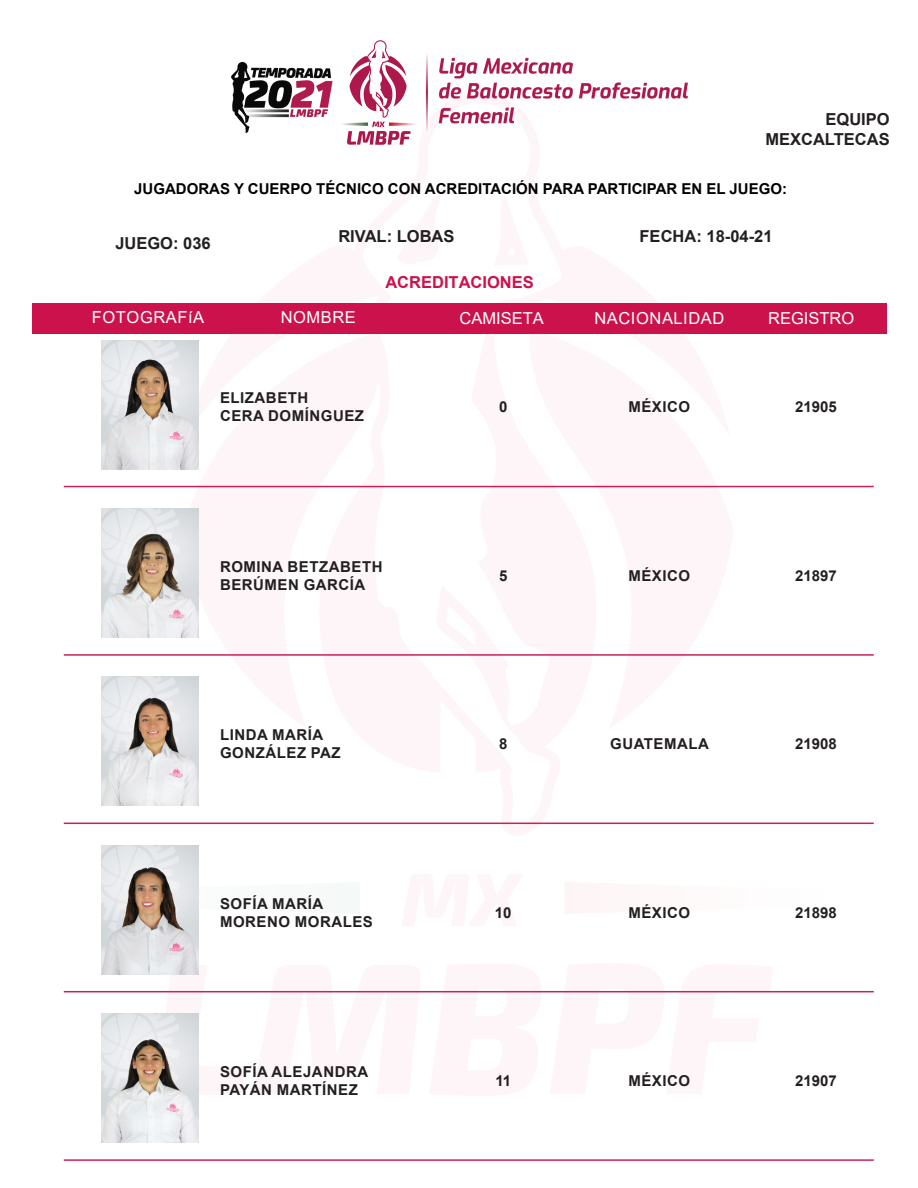
<style>
.page{position:relative;width:918px;height:1188px;background:#fff}
.page>*{position:absolute;margin:0;border:0;box-sizing:border-box;transform-origin:0 0}
.t1{font:700 16.5px/19.8px "Arial";color:#231f20;text-align:right}
.t2{font:16.5px "Arial";letter-spacing:.035em;color:#fff}
.t3{font:16.5px "Arial";color:#fff}
.t4{font:700 16.5px "Arial";color:#cc124c}
.t5{font:700 15px "Arial";letter-spacing:.035em;color:#231f20}
.t6{font:700 15px "Arial";color:#000}
</style>
<div class="page">
<svg style="left:146px;top:953px;width:639px;height:153px"></svg>
<svg style="left:101px;top:871px;width:98px;height:54px"></svg>
<svg style="left:360px;top:485px;width:204px;height:340px"></svg>
<div style="left:33px;top:303px;width:854px;height:31px;background:#cc124c"></div>
<img style="left:232px;top:40px;width:455px;height:105px">
<img style="left:102px;top:340px;width:96px;height:129px">
<hr style="left:64px;top:486px;width:810px;height:1px;background:#cc1f56">
<img style="left:102px;top:509px;width:96px;height:129px">
<hr style="left:64px;top:654px;width:810px;height:2px;background:#cc1f56">
<img style="left:102px;top:677px;width:96px;height:129px">
<hr style="left:64px;top:823px;width:810px;height:1px;background:#cc1f56">
<img style="left:102px;top:845px;width:96px;height:129px">
<hr style="left:64px;top:991px;width:810px;height:1px;background:#cc1f56">
<img style="left:102px;top:1014px;width:96px;height:129px">
<hr style="left:64px;top:1159px;width:810px;height:2px;background:#cc1f56">
<p class="t1" style="left:765px;top:110px;width:126px">EQUIPO<br>MEXCALTECAS</p>
<p class="t6" style="left:134px;top:178px;width:654px">JUGADORAS Y CUERPO TÉCNICO CON ACREDITACIÓN PARA PARTICIPAR EN EL JUEGO:</p>
<p class="t1" style="left:115px;top:233px;width:97px">JUEGO: 036</p>
<p class="t1" style="left:338px;top:227px;width:118px">RIVAL: LOBAS</p>
<p class="t1" style="left:640px;top:227px;width:134px">FECHA: 18-04-21</p>
<p class="t4" style="left:385px;top:271px;width:150px">ACREDITACIONES</p>
<p class="t2" style="left:92px;top:306px;width:114px">FOTOGRAFíA</p>
<p class="t2" style="left:281px;top:306px;width:77px">NOMBRE</p>
<p class="t3" style="left:460px;top:307px;width:86px">CAMISETA</p>
<p class="t3" style="left:768px;top:307px;width:88px">REGISTRO</p>
<p class="t2" style="left:594px;top:307px;width:131px">NACIONALIDAD</p>
<p class="t5" style="left:220px;top:388px;width:90px">ELIZABETH</p>
<p class="t5" style="left:220px;top:406px;width:146px">CERA DOMÍNGUEZ</p>
<p class="t5" style="left:220px;top:556px;width:164px">ROMINA BETZABETH</p>
<p class="t5" style="left:220px;top:574px;width:147px">BERÚMEN GARCÍA</p>
<p class="t5" style="left:220px;top:724px;width:105px">LINDA MARÍA</p>
<p class="t5" style="left:220px;top:742px;width:122px">GONZÁLEZ PAZ</p>
<p class="t5" style="left:220px;top:893px;width:105px">SOFÍA MARÍA</p>
<p class="t5" style="left:220px;top:911px;width:154px">MORENO MORALES</p>
<p class="t5" style="left:220px;top:1061px;width:150px">SOFÍA ALEJANDRA</p>
<p class="t5" style="left:220px;top:1079px;width:139px">PAYÁN MARTÍNEZ</p>
<p class="t5" style="left:499px;top:397px;width:10px">0</p>
<p class="t5" style="left:628px;top:397px;width:63px">MÉXICO</p>
<p class="t5" style="left:795px;top:397px;width:43px">21905</p>
<p class="t5" style="left:499px;top:565px;width:10px">5</p>
<p class="t5" style="left:628px;top:565px;width:63px">MÉXICO</p>
<p class="t5" style="left:795px;top:565px;width:43px">21897</p>
<p class="t5" style="left:499px;top:733px;width:10px">8</p>
<p class="t5" style="left:610px;top:733px;width:100px">GUATEMALA</p>
<p class="t5" style="left:795px;top:733px;width:43px">21908</p>
<p class="t5" style="left:495px;top:902px;width:18px">10</p>
<p class="t5" style="left:628px;top:902px;width:63px">MÉXICO</p>
<p class="t5" style="left:795px;top:902px;width:43px">21898</p>
<p class="t5" style="left:495px;top:1070px;width:17px">11</p>
<p class="t5" style="left:628px;top:1070px;width:63px">MÉXICO</p>
<p class="t5" style="left:795px;top:1070px;width:43px">21907</p>
</div>
